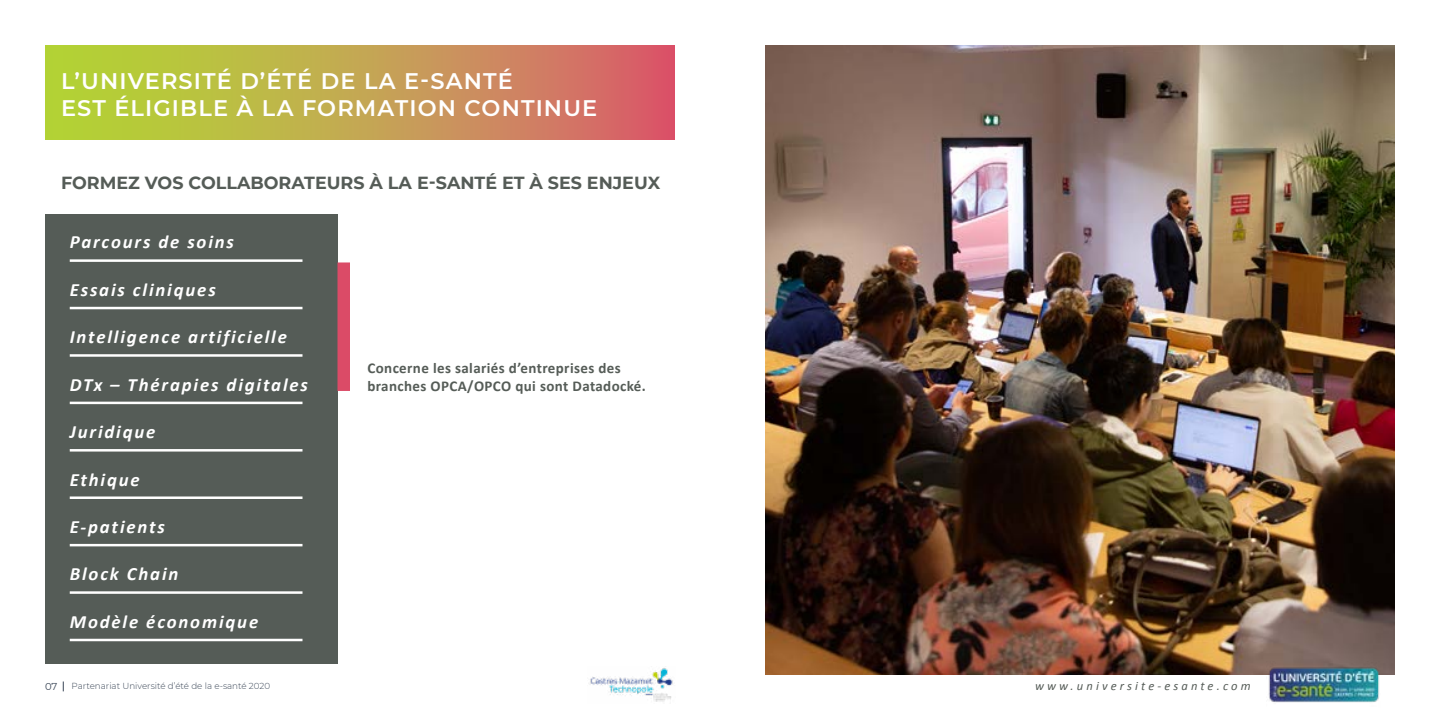
<style>
.page{position:relative;width:1440px;height:720px;background:#fff}
.page>*{position:absolute;margin:0;border:0;box-sizing:border-box;transform-origin:0 0}
.t1{font:600 22.5px/27px "Montserrat";letter-spacing:.05em;color:#fff}
.t2{font:italic 700 18.75px "Calibri";letter-spacing:.1em;color:#fff}
.t3{font:700 17.5px "Montserrat";color:#555c57}
.t4{font:700 15px/18px "Calibri";letter-spacing:.025em;color:#555c57}
.t5{font:italic 12.5px "Calibri";letter-spacing:.25em;color:#555c57}
.t6{font:10px "Montserrat";color:#394555}
.t7{font:300 8.75px "Montserrat";color:#394555}
</style>
<div class="page">
<svg style="left:45px;top:45px;width:630px;height:94px;background:#c4a150"></svg>
<img style="left:765px;top:45px;width:630px;height:630px">
<img style="left:1267px;top:662px;width:113px;height:41px">
<img style="left:590px;top:668px;width:83px;height:34px">
<div style="left:45px;top:214px;width:293px;height:450px;background:#555c57"></div>
<div style="left:338px;top:262px;width:12px;height:129px;background:#db4b67"></div>
<hr style="left:70px;top:259px;width:233px;height:3px;background:#fff">
<hr style="left:70px;top:496px;width:233px;height:3px;background:#fff">
<hr style="left:70px;top:307px;width:233px;height:2px;background:#fff">
<hr style="left:70px;top:544px;width:233px;height:2px;background:#fff">
<hr style="left:70px;top:354px;width:233px;height:3px;background:#fff">
<hr style="left:70px;top:591px;width:233px;height:3px;background:#fff">
<hr style="left:70px;top:402px;width:233px;height:2px;background:#fff">
<hr style="left:70px;top:639px;width:233px;height:2px;background:#fff">
<hr style="left:70px;top:449px;width:233px;height:3px;background:#fff">
<p class="t1" style="left:61px;top:67px;width:538px">L’UNIVERSITÉ D’ÉTÉ DE LA E-SANTÉ<br>EST ÉLIGIBLE À LA FORMATION CONTINUE</p>
<p class="t3" style="left:61px;top:170px;width:601px">FORMEZ VOS COLLABORATEURS À LA E-SANTÉ ET À SES ENJEUX</p>
<p class="t2" style="left:70px;top:230px;width:166px">Parcours de soins</p>
<p class="t2" style="left:70px;top:278px;width:148px">Essais cliniques</p>
<p class="t2" style="left:70px;top:325px;width:219px">Intelligence artificielle</p>
<p class="t2" style="left:70px;top:373px;width:240px">DTx – Thérapies digitales</p>
<p class="t2" style="left:70px;top:420px;width:87px">Juridique</p>
<p class="t2" style="left:70px;top:467px;width:72px">Ethique</p>
<p class="t2" style="left:70px;top:515px;width:97px">E-patients</p>
<p class="t2" style="left:70px;top:562px;width:110px">Block Chain</p>
<p class="t2" style="left:70px;top:610px;width:190px">Modèle économique</p>
<p class="t6" style="left:45px;top:679px;width:14px">07</p>
<p class="t7" style="left:72px;top:680px;width:200px">Partenariat Université d’été de la e-santé 2020</p>
<p class="t4" style="left:368px;top:359px;width:280px">Concerne les salariés d’entreprises des branches OPCA/OPCO qui sont Datadocké.</p>
<p class="t5" style="left:1035px;top:677px;width:217px">www.universite-esante.com</p>
</div>
